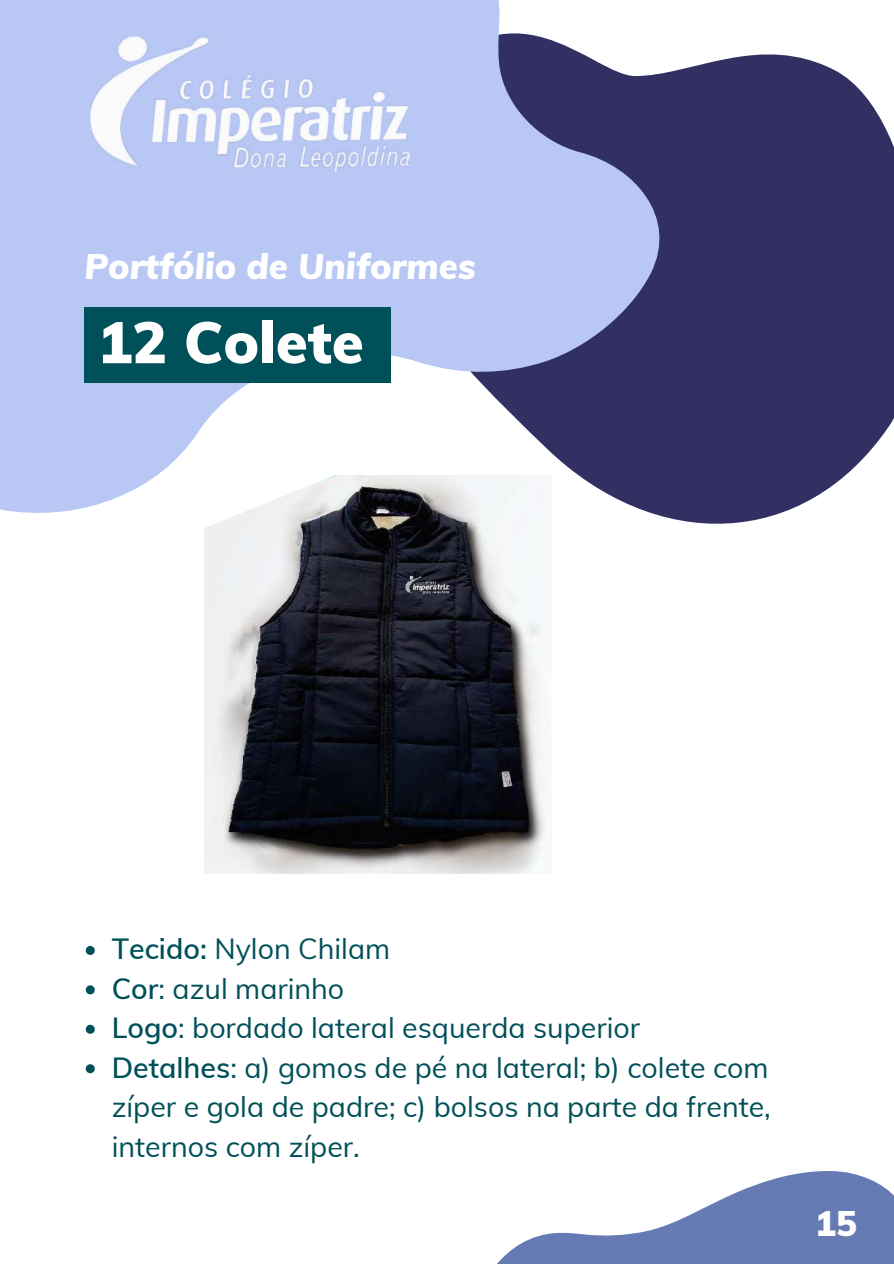
<style>
.page{position:relative;width:894px;height:1264px;background:#fff}
.page>*{position:absolute;margin:0;border:0;box-sizing:border-box;transform-origin:0 0}
.t1{font:900 57.75px "Muli";color:#fff}
.t2{font:italic 900 34.8px "Muli";color:#fff}
.t3{font:900 34.8px "Muli";color:#fff}
.t4{font:28.5px/39.5px "Muli";color:#005059}
.s1{font-weight:600}
</style>
<div class="page">
<svg style="left:709px;top:54px;width:184px;height:470px;background:#464372"></svg>
<svg style="left:0;top:0;width:709px;height:524px;background:#a3acd4"></svg>
<svg style="left:498px;top:1171px;width:395px;height:92px;fill:#667ab4"></svg>
<img style="left:89px;top:33px;width:321px;height:141px">
<div style="left:84px;top:307px;width:307px;height:76px;background:#005059"></div>
<img style="left:205px;top:475px;width:346px;height:398px">
<svg style="left:86px;top:946px;width:9px;height:8px"></svg>
<svg style="left:86px;top:985px;width:9px;height:9px"></svg>
<svg style="left:86px;top:1024px;width:9px;height:9px"></svg>
<svg style="left:86px;top:1064px;width:9px;height:9px"></svg>
<svg style="left:43px;top:417px;width:305px;height:174px"></svg>
<p class="t2" style="left:84px;top:244px;width:392px">Portfólio de Uniformes</p>
<h1 class="t1" style="left:98px;top:305px;width:267px">12 Colete</h1>
<p class="t4" style="left:112px;top:929px;width:660px"><span class="s1">Tecido:</span> Nylon Chilam<br><span class="s1">Cor</span>: azul marinho<br><span class="s1">Logo</span>: bordado lateral esquerda superior <span class="s1">Detalhes</span>: a) gomos de pé na lateral; b) colete com zíper e gola de padre; c) bolsos na parte da frente, internos com zíper.</p>
<p class="t3" style="left:815px;top:1201px;width:43px">15</p>
</div>
